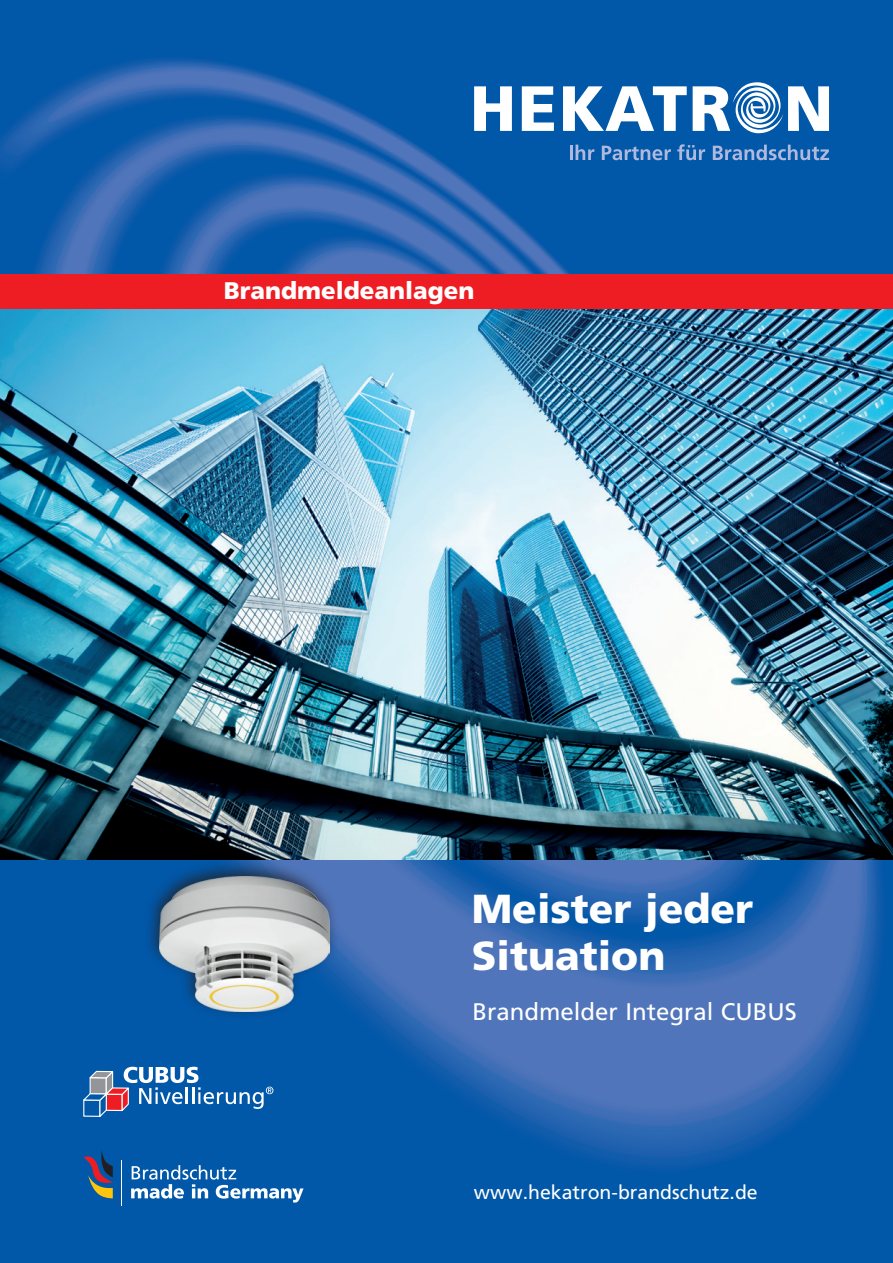
<style>
.page{position:relative;width:893px;height:1263px;background:#fff}
.page>*{position:absolute;margin:0;border:0;box-sizing:border-box;transform-origin:0 0}
.t1{font:900 40.5px/46.5px "Frutiger LT Pro";color:#fff}
.t2{font:24px "Frutiger LT Pro";color:#fff}
.t3{font:900 24px "Frutiger LT Pro";color:#fff}
.t4{font:19.5px "Frutiger LT Pro";color:#fff}
</style>
<div class="page">
<img style="left:0;top:0;width:893px;height:1263px">
<svg style="left:474px;top:86px;width:38px;height:45px"></svg>
<svg style="left:522px;top:86px;width:32px;height:45px"></svg>
<svg style="left:563px;top:86px;width:124px;height:45px"></svg>
<svg style="left:693px;top:82px;width:136px;height:51px"></svg>
<hr style="left:570px;top:146px;width:3px;height:14px;background:#aeb9dd">
<svg style="left:576px;top:145px;width:18px;height:15px"></svg>
<svg style="left:602px;top:146px;width:69px;height:14px"></svg>
<svg style="left:677px;top:144px;width:28px;height:16px"></svg>
<svg style="left:713px;top:145px;width:116px;height:15px;background:#467ebd"></svg>
<img style="left:0;top:308px;width:893px;height:551px">
<div style="left:144px;top:858px;width:196px;height:162px;background:#231f20;opacity:.75"></div>
<img style="left:160px;top:876px;width:170px;height:136px">
<svg style="left:83px;top:1067px;width:190px;height:50px;background:#3e75b1"></svg>
<div style="left:0;top:274px;width:893px;height:34px;background:#ee1d23"></div>
<hr style="left:122px;top:1160px;width:1px;height:45px;background:#fff">
<svg style="left:83px;top:1150px;width:30px;height:49px"></svg>
<svg style="left:131px;top:1165px;width:173px;height:37px;background:#3c7ebc"></svg>
<p class="t3" style="left:224px;top:276px;width:252px">Brandmeldeanlagen</p>
<p class="t1" style="left:472px;top:886px;width:283px">Meister jeder<br>Situation</p>
<p class="t2" style="left:473px;top:997px;width:326px">Brandmelder Integral CUBUS</p>
<p class="t4" style="left:474px;top:1181px;width:285px">www.hekatron-brandschutz.de</p>
</div>
